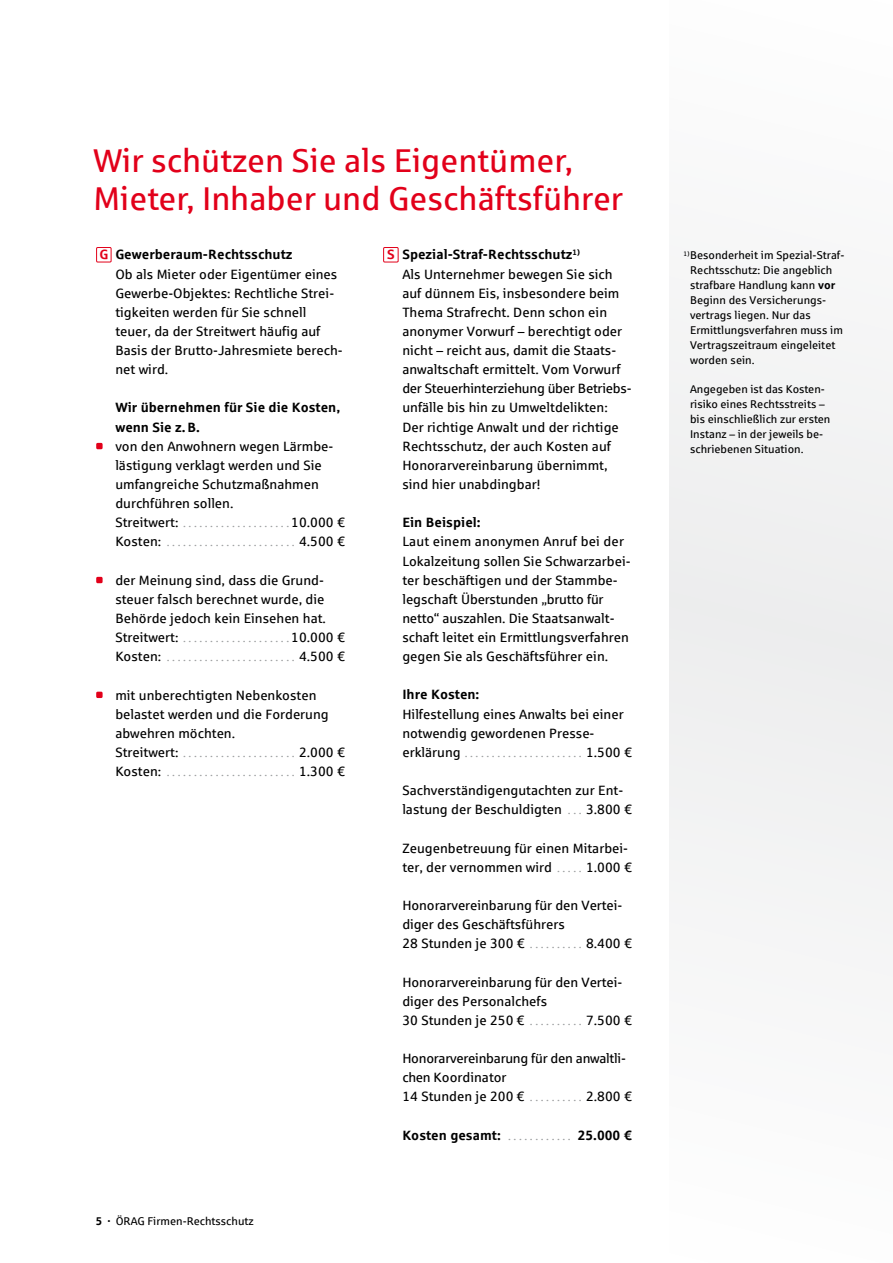
<style>
.page{position:relative;width:893px;height:1263px;background:#fff}
.page>*{position:absolute;margin:0;border:0;box-sizing:border-box;transform-origin:0 0}
.t1{font:33px/38.2px "Sparkasse Rg";color:#e2001a}
.t2{font:13.5px/19.2px "Sparkasse Rg";color:#000}
.t3{font:700 13.5px/19.2px "Sparkasse Rg";color:#000}
.t4{font:13.5px/19.2px "Sparkasse Rg";letter-spacing:-.02em;color:#000}
.t5{font:11.25px/14.9px "Sparkasse Rg";color:#000}
.t6{font:6.6px "Sparkasse Rg";color:#000}
.s1{font-weight:700;color:#e2001a}
.s2{font-weight:700}
</style>
<div class="page">
<div style="left:670px;top:0;width:223px;height:1263px;background:#f5f5f6"></div>
<div style="left:96px;top:247px;width:15px;height:15px;border:1px solid #e2001a"></div>
<div style="left:96px;top:443px;width:7px;height:6px;background:#e2001a"></div>
<div style="left:96px;top:577px;width:7px;height:6px;background:#e2001a"></div>
<div style="left:96px;top:692px;width:7px;height:6px;background:#e2001a"></div>
<div style="left:383px;top:247px;width:15px;height:15px;border:1px solid #e2001a"></div>
<h1 class="t1" style="left:94px;top:141px;width:531px">Wir schützen Sie als Eigentümer,<br>Mieter, Inhaber und Geschäftsführer</h1>
<p class="t2" style="left:115px;top:245px;width:229px;text-indent:-16px"><span class="s1">G</span> <span class="s2">Gewerberaum-Rechtsschutz<br></span>Ob als Mieter oder Eigentümer eines<br>Gewerbe-Objektes: Rechtliche Strei&shy;tigkeiten werden für Sie schnell teuer, da der Streitwert häufig auf<br>Basis der Brutto-Jahresmiete berech&shy;net wird.</p>
<p class="t3" style="left:115px;top:398px;width:226px">Wir übernehmen für Sie die Kosten, wenn Sie z.B.</p>
<p class="t2" style="left:115px;top:436px;width:220px">von den Anwohnern wegen Lärmbe&shy;lästigung verklagt werden und Sie umfangreiche Schutzmaßnahmen durchführen sollen.<br>Streitwert:</p>
<p class="t2" style="left:291px;top:513px;width:55px">10.000 €</p>
<p class="t2" style="left:115px;top:532px;width:47px">Kosten:</p>
<p class="t2" style="left:299px;top:532px;width:47px">4.500 €</p>
<p class="t2" style="left:115px;top:570px;width:212px">der Meinung sind, dass die Grund&shy;steuer falsch berechnet wurde, die<br>Behörde jedoch kein Einsehen hat.<br>Streitwert:</p>
<p class="t2" style="left:291px;top:627px;width:55px">10.000 €</p>
<p class="t2" style="left:115px;top:647px;width:47px">Kosten:</p>
<p class="t2" style="left:299px;top:647px;width:47px">4.500 €</p>
<p class="t2" style="left:115px;top:685px;width:215px">mit unberechtigten Nebenkosten belastet werden und die Forderung abwehren möchten.<br>Streitwert:</p>
<p class="t2" style="left:299px;top:742px;width:47px">2.000 €</p>
<p class="t2" style="left:115px;top:761px;width:47px">Kosten:</p>
<p class="t2" style="left:299px;top:761px;width:47px">1.300 €</p>
<p class="t5" style="left:96px;top:1213px;width:160px"><span class="s2">5 ·</span> ÖRAG Firmen-Rechtsschutz</p>
<p class="t2" style="left:402px;top:245px;width:231px;text-indent:-15px"><span class="s1">S</span> <span class="s2">Spezial-Straf-Rechtsschutz</span><sup>1)<br></sup>Als Unternehmer bewegen Sie sich auf dünnem Eis, insbesondere beim Thema Strafrecht. Denn schon ein anonymer Vorwurf – berechtigt oder nicht – reicht aus, damit die Staats&shy;anwaltschaft ermittelt. Vom Vorwurf der Steuerhinterziehung über Betriebs&shy;unfälle bis hin zu Umweltdelikten:<br>Der richtige Anwalt und der richtige Rechtsschutz, der auch Kosten auf Honorarvereinbarung übernimmt, sind hier unabdingbar!</p>
<p class="t3" style="left:402px;top:512px;width:80px">Ein Beispiel:</p>
<p class="t2" style="left:402px;top:532px;width:230px">Laut einem anonymen Anruf bei der Lokalzeitung sollen Sie Schwarzarbei&shy;ter beschäftigen und der Stammbe&shy;legschaft Überstunden „brutto für netto“ auszahlen. Die Staatsanwalt&shy;schaft leitet ein Ermittlungsverfahren gegen Sie als Geschäftsführer ein.</p>
<p class="t3" style="left:402px;top:685px;width:79px">Ihre Kosten:</p>
<p class="t2" style="left:402px;top:704px;width:223px">Hilfestellung eines Anwalts bei einer notwendig gewordenen Presse&shy;erklärung</p>
<p class="t2" style="left:586px;top:742px;width:47px">1.500 €</p>
<p class="t2" style="left:402px;top:780px;width:222px">Sachverständigengutachten zur Ent&shy;lastung der Beschuldigten</p>
<p class="t2" style="left:586px;top:800px;width:47px">3.800 €</p>
<p class="t2" style="left:402px;top:838px;width:227px">Zeugenbetreuung für einen Mitarbei&shy;ter, der vernommen wird</p>
<p class="t2" style="left:586px;top:857px;width:47px">1.000 €</p>
<p class="t2" style="left:402px;top:895px;width:222px">Honorarvereinbarung für den Vertei&shy;diger des Geschäftsführers<br>28 Stunden je 300 €</p>
<p class="t2" style="left:586px;top:934px;width:47px">8.400 €</p>
<p class="t2" style="left:402px;top:972px;width:222px">Honorarvereinbarung für den Vertei&shy;diger des Personalchefs<br>30 Stunden je 250 €</p>
<p class="t2" style="left:586px;top:1010px;width:47px">7.500 €</p>
<p class="t4" style="left:402px;top:1048px;width:225px">Honorarvereinbarung für den anwaltli&shy;chen Koordinator<br>14 Stunden je 200 €</p>
<p class="t2" style="left:586px;top:1087px;width:47px">2.800 €</p>
<p class="t3" style="left:402px;top:1125px;width:100px">Kosten gesamt:</p>
<p class="t3" style="left:578px;top:1125px;width:56px">25.000 €</p>
<p class="t6" style="left:684px;top:249px;width:7px">1)</p>
<p class="t5" style="left:690px;top:248px;width:156px">Besonderheit im Spezial-Straf-<br>Rechtsschutz: Die angeblich strafbare Handlung kann <span class="s2">vor<br></span>Beginn des Versicherungs&shy;vertrags liegen. Nur das<br>Ermittlungsverfahren muss im<br>Vertragszeitraum eingeleitet worden sein.</p>
<p class="t5" style="left:690px;top:382px;width:142px">Angegeben ist das Kosten&shy;risiko eines Rechtsstreits – bis einschließlich zur ersten<br>Instanz – in der jeweils be&shy;schriebenen Situation.</p>
</div>
